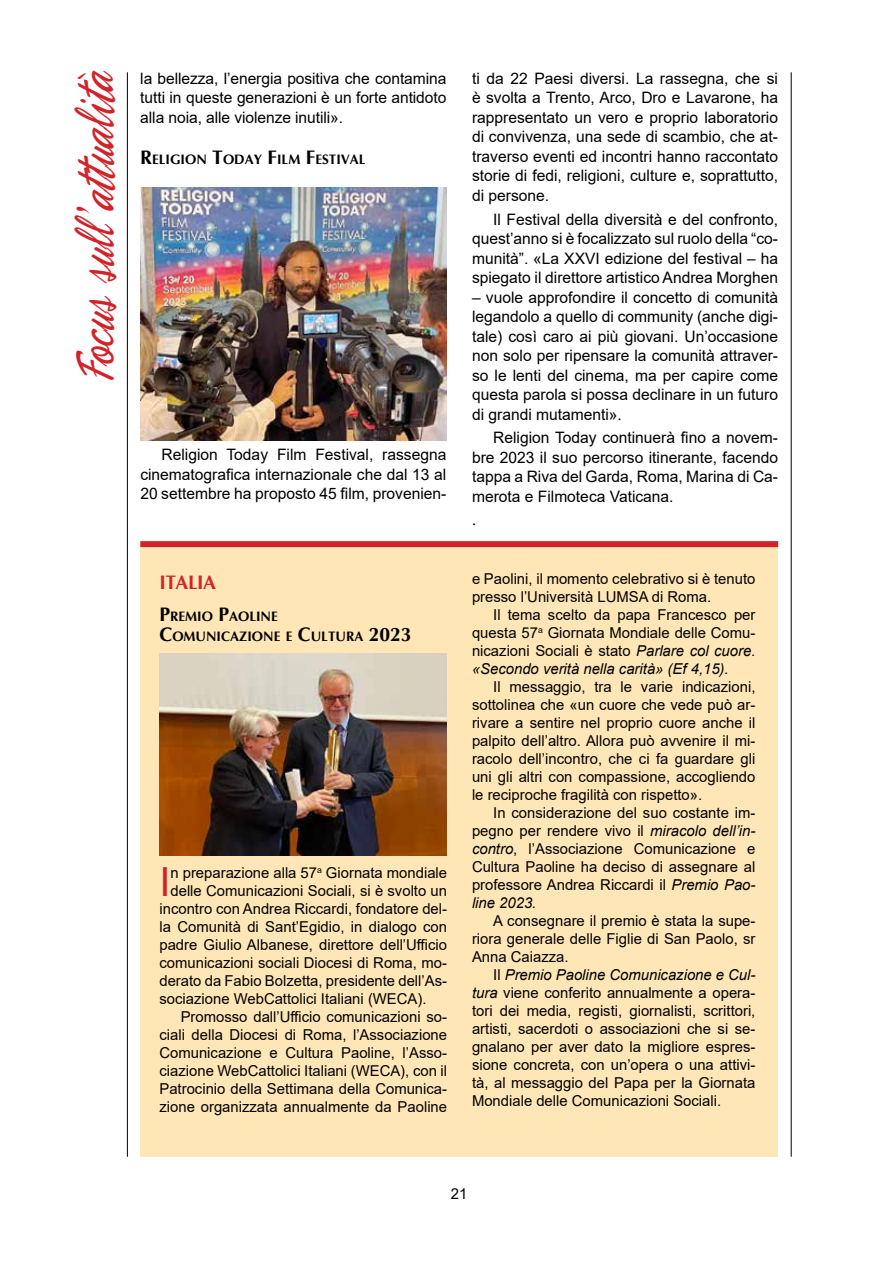
<style>
.page{position:relative;width:893px;height:1263px;background:#fff}
.page>*{position:absolute;margin:0;border:0;box-sizing:border-box;transform-origin:0 0}
.t1{font:57px "Phoenix Script FLF";color:#d2232a;scale:.7 1}
.t2{font:40.2px "Arial";color:#d2232a}
.t3{font:700 19.5px "Optima";color:#d2232a}
.t4{font:16.5px "Palatino Linotype";color:#000}
.t5{font:15.75px/19.5px "Arial";color:#000;text-align:justify}
.t6{font:15px/18px "Arial";color:#000;text-align:justify}
.t7{font:700 13.65px/19.5px "Optima";color:#000}
.s1{font-size:19.5px}
.s2{font-style:italic}
</style>
<div class="page">
<div style="left:141px;top:545px;width:637px;height:612px;background:#ffe6b7"></div>
<div style="left:140px;top:541px;width:638px;height:6px;background:#d2232a"></div>
<hr style="left:791px;top:72px;width:1px;height:1085px;background:#000">
<hr style="left:127px;top:72px;width:1px;height:1085px;background:#000">
<img style="left:140px;top:187px;width:306px;height:253px">
<img style="left:159px;top:654px;width:287px;height:202px">
<h1 class="t1" style="left:66px;top:383px;width:450px;rotate:-90deg">Focus sull’attualità</h1>
<p class="t5" style="left:140px;top:68px;width:308px">la bellezza, l’energia positiva che contamina tutti in queste generazioni è un forte antidoto alla noia, alle violenze inutili».</p>
<p class="t7" style="left:140px;top:149px;width:227px"><span class="s1">R</span>ELIGION <span class="s1">T</span>ODAY <span class="s1">F</span>ILM <span class="s1">F</span>ESTIVAL</p>
<p class="t5" style="left:140px;top:445px;width:308px;text-indent:21px">Religion Today Film Festival, rassegna cinematografica internazionale che dal 13 al 20 settembre ha proposto 45 film, provenien-</p>
<h3 class="t3" style="left:159px;top:570px;width:28px">ITALIA</h3>
<p class="t7" style="left:159px;top:607px;width:254px"><span class="s1">P</span>REMIO <span class="s1">P</span>AOLINE<br><span class="s1">C</span>OMUNICAZIONE E <span class="s1">C</span>ULTURA <span class="s1">2023</span></p>
<h2 class="t2" style="left:159px;top:854px;width:13px">I</h2>
<p class="t6" style="left:170px;top:863px;width:278px">n preparazione alla 57<sup>a</sup> Giornata mondiale</p>
<p class="t6" style="left:170px;top:881px;width:278px">delle Comunicazioni Sociali, si è svolto un</p>
<p class="t6" style="left:159px;top:899px;width:289px">incontro con Andrea Riccardi, fondatore del-</p>
<p class="t6" style="left:159px;top:917px;width:289px">la Comunità di Sant’Egidio, in dialogo con</p>
<p class="t6" style="left:159px;top:935px;width:289px">padre Giulio Albanese, direttore dell’Ufficio</p>
<p class="t6" style="left:159px;top:953px;width:289px">comunicazioni sociali Diocesi di Roma, mo-</p>
<p class="t6" style="left:159px;top:971px;width:289px">derato da Fabio Bolzetta, presidente dell’As-</p>
<p class="t6" style="left:159px;top:989px;width:269px">sociazione WebCattolici Italiani (WECA).</p>
<p class="t6" style="left:181px;top:1007px;width:268px">Promosso dall’Ufficio comunicazioni so-</p>
<p class="t6" style="left:159px;top:1025px;width:289px">ciali della Diocesi di Roma, l’Associazione</p>
<p class="t6" style="left:159px;top:1043px;width:289px">Comunicazione e Cultura Paoline, l’Asso-</p>
<p class="t6" style="left:159px;top:1061px;width:289px">ciazione WebCattolici Italiani (WECA), con il</p>
<p class="t6" style="left:159px;top:1079px;width:289px">Patrocinio della Settimana della Comunica-</p>
<p class="t6" style="left:159px;top:1097px;width:289px">zione organizzata annualmente da Paoline</p>
<p class="t5" style="left:472px;top:68px;width:308px">ti da 22 Paesi diversi. La rassegna, che si è svolta a Trento, Arco, Dro e Lavarone, ha rappresentato un vero e proprio laboratorio di convivenza, una sede di scambio, che at&shy;traverso eventi ed incontri hanno raccontato storie di fedi, religioni, culture e, soprattutto, di persone.</p>
<p class="t5" style="left:472px;top:209px;width:308px;text-indent:21px">Il Festival della diversità e del confronto, quest’anno si è focalizzato sul ruolo della “co&shy;munità”. «La XXVI edizione del festival – ha spiegato il direttore artistico Andrea Morghen</p>
<p class="t5" style="left:472px;top:287px;width:308px">– vuole approfondire il concetto di comunità legandolo a quello di community (anche digi&shy;tale) così caro ai più giovani. Un’occasione non solo per ripensare la comunità attraver&shy;so le lenti del cinema, ma per capire come questa parola si possa declinare in un futuro di grandi mutamenti».</p>
<p class="t5" style="left:472px;top:428px;width:308px;text-indent:21px">Religion Today continuerà fino a novem&shy;bre 2023 il suo percorso itinerante, facendo tappa a Riva del Garda, Roma, Marina di Ca&shy;merota e Filmoteca Vaticana.</p>
<p class="t4" style="left:472px;top:508px;width:6px">.</p>
<p class="t6" style="left:472px;top:570px;width:285px">e Paolini, il momento celebrativo si è tenuto presso l’Università LUMSA di Roma.</p>
<p class="t6" style="left:472px;top:606px;width:285px;text-indent:21px">Il tema scelto da papa Francesco per questa 57<sup>a</sup> Giornata Mondiale delle Comu&shy;nicazioni Sociali è stato <span class="s2">Parlare col cuore. «Secondo verità nella carità» (Ef 4,15).</span></p>
<p class="t6" style="left:472px;top:678px;width:285px;text-indent:21px">Il messaggio, tra le varie indicazioni, sottolinea che «un cuore che vede può ar&shy;rivare a sentire nel proprio cuore anche il palpito dell’altro. Allora può avvenire il mi&shy;racolo dell’incontro, che ci fa guardare gli uni gli altri con compassione, accogliendo le reciproche fragilità con rispetto».</p>
<p class="t6" style="left:472px;top:804px;width:285px;text-indent:21px">In considerazione del suo costante im&shy;pegno per rendere vivo il <span class="s2">miracolo dell’in&shy;contro</span>, l’Associazione Comunicazione e Cultura Paoline ha deciso di assegnare al professore Andrea Riccardi il <span class="s2">Premio Pao&shy;line 2023.</span></p>
<p class="t6" style="left:472px;top:912px;width:285px;text-indent:21px">A consegnare il premio è stata la supe&shy;riora generale delle Figlie di San Paolo, sr Anna Caiazza.</p>
<p class="t6" style="left:472px;top:966px;width:285px;text-indent:21px">Il <span class="s2">Premio Paoline Comunicazione e Cul&shy;tura</span> viene conferito annualmente a opera&shy;tori dei media, registi, giornalisti, scrittori, artisti, sacerdoti o associazioni che si se&shy;gnalano per aver dato la migliore espres&shy;sione concreta, con un’opera o una attivi&shy;tà, al messaggio del Papa per la Giornata Mondiale delle Comunicazioni Sociali.</p>
<p class="t6" style="left:451px;top:1185px;width:18px">21</p>
</div>
